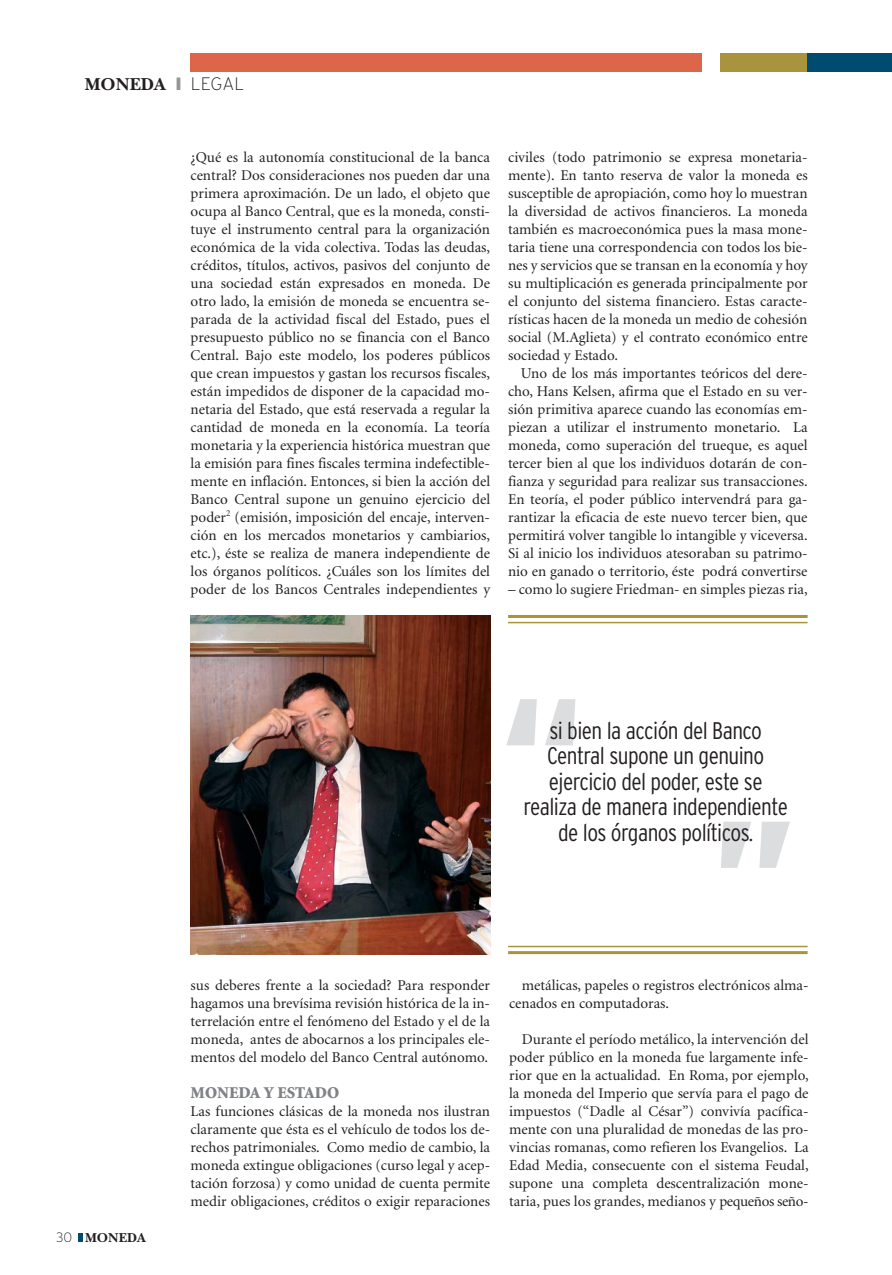
<style>
.page{position:relative;width:892px;height:1275px;background:#fff}
.page>*{position:absolute;margin:0;border:0;box-sizing:border-box;transform-origin:0 0}
.t1{font:900 condensed 166.2px "Interstate";color:#dcddde}
.t2{font:300 condensed 24px/25.5px "Interstate";letter-spacing:-.025em;color:#231f20;text-align:center}
.t3{font:18px "New Baskerville Bold SC";color:#231f20}
.t4{font:900 16.5px "Minion";color:#808285}
.t5{font:15px/18px "Minion";color:#231f20;text-align:justify}
.t6{font:13.5px "New Baskerville Bold SC";color:#231f20}
.s1{color:#939598}
.s2{font-family:"Interstate";font-weight:200}
</style>
<div class="page">
<div style="left:191px;top:53px;width:511px;height:18px;background:#dc654a"></div>
<div style="left:720px;top:53px;width:88px;height:19px;background:#aa933d"></div>
<div style="left:808px;top:53px;width:84px;height:19px;background:#004c70"></div>
<svg style="left:79px;top:1233px;width:4px;height:9px"></svg>
<img style="left:191px;top:616px;width:299px;height:338px">
<hr style="left:508px;top:615px;width:300px;height:3px;background:#aa933d">
<hr style="left:508px;top:622px;width:300px;height:1px;background:#aa933d">
<hr style="left:508px;top:951px;width:300px;height:3px;background:#aa933d">
<hr style="left:508px;top:945px;width:300px;height:2px;background:#aa933d">
<p class="t3" style="left:85px;top:78px;width:161px">MONEDA <span class="s1">❙</span> <span class="s2">LEGAL</span></p>
<p class="t5" style="left:191px;top:149px;width:301px">¿Qué es la autonomía constitucional de la banca central? Dos consideraciones nos pueden dar una primera aproximación. De un lado, el objeto que ocupa al Banco Central, que es la moneda, consti&shy;tuye el instrumento central para la organización económica de la vida colectiva. Todas las deudas, créditos, títulos, activos, pasivos del conjunto de una sociedad están expresados en moneda. De otro lado, la emisión de moneda se encuentra se&shy;parada de la actividad fiscal del Estado, pues el presupuesto público no se financia con el Banco Central. Bajo este modelo, los poderes públicos que crean impuestos y gastan los recursos fiscales, están impedidos de disponer de la capacidad mo&shy;netaria del Estado, que está reservada a regular la cantidad de moneda en la economía. La teoría monetaria y la experiencia histórica muestran que la emisión para fines fiscales termina indefectible&shy;mente en inflación. Entonces, si bien la acción del Banco Central supone un genuino ejercicio del poder<sup>2</sup> (emisión, imposición del encaje, interven&shy;ción en los mercados monetarios y cambiarios, etc.), éste se realiza de manera independiente de los órganos políticos. ¿Cuáles son los límites del poder de los Bancos Centrales independientes y</p>
<p class="t5" style="left:508px;top:149px;width:301px">civiles (todo patrimonio se expresa monetaria&shy;mente). En tanto reserva de valor la moneda es susceptible de apropiación, como hoy lo muestran la diversidad de activos financieros. La moneda también es macroeconómica pues la masa mone&shy;taria tiene una correspondencia con todos los bie&shy;nes y servicios que se transan en la economía y hoy su multiplicación es generada principalmente por el conjunto del sistema financiero. Estas caracte&shy;rísticas hacen de la moneda un medio de cohesión social (M.Aglieta) y el contrato económico entre sociedad y Estado.</p>
<p class="t5" style="left:508px;top:365px;width:301px;text-indent:13px">Uno de los más importantes teóricos del dere&shy;cho, Hans Kelsen, afirma que el Estado en su ver&shy;sión primitiva aparece cuando las economías em&shy;piezan a utilizar el instrumento monetario. La moneda, como superación del trueque, es aquel tercer bien al que los individuos dotarán de con&shy;fianza y seguridad para realizar sus transacciones.<br>En teoría, el poder público intervendrá para ga&shy;rantizar la eficacia de este nuevo tercer bien, que permitirá volver tangible lo intangible y viceversa.<br>Si al inicio los individuos atesoraban su patrimo&shy;nio en ganado o territorio, éste podrá convertirse</p>
<p class="t5" style="left:508px;top:581px;width:301px">– como lo sugiere Friedman- en simples piezas ria,</p>
<h1 class="t1" style="left:501px;top:694px;width:85px">“</h1>
<h2 class="t2" style="left:523px;top:719px;width:266px">si bien la acción del Banco<br>Central supone un genuino ejercicio del poder, este se realiza de manera independiente de los órganos políticos.</h2>
<h1 class="t1" style="left:796px;top:872px;width:85px;rotate:-180deg">“</h1>
<p class="t6" style="left:56px;top:1233px;width:91px"><span class="s2">30</span> MONEDA</p>
<p class="t5" style="left:191px;top:977px;width:301px">sus deberes frente a la sociedad? Para responder hagamos una brevísima revisión histórica de la in&shy;terrelación entre el fenómeno del Estado y el de la moneda, antes de abocarnos a los principales ele&shy;mentos del modelo del Banco Central autónomo.</p>
<p class="t4" style="left:191px;top:1086px;width:150px">MONEDA Y ESTADO</p>
<p class="t5" style="left:191px;top:1103px;width:301px">Las funciones clásicas de la moneda nos ilustran claramente que ésta es el vehículo de todos los de&shy;rechos patrimoniales. Como medio de cambio, la moneda extingue obligaciones (curso legal y acep&shy;tación forzosa) y como unidad de cuenta permite medir obligaciones, créditos o exigir reparaciones</p>
<p class="t5" style="left:509px;top:977px;width:301px;text-indent:13px">metálicas, papeles o registros electrónicos alma&shy;cenados en computadoras.</p>
<p class="t5" style="left:509px;top:1031px;width:301px;text-indent:13px">Durante el período metálico, la intervención del poder público en la moneda fue largamente infe&shy;rior que en la actualidad. En Roma, por ejemplo, la moneda del Imperio que servía para el pago de impuestos (“Dadle al César”) convivía pacífica&shy;mente con una pluralidad de monedas de las pro&shy;vincias romanas, como refieren los Evangelios. La Edad Media, consecuente con el sistema Feudal, supone una completa descentralización mone&shy;taria, pues los grandes, medianos y pequeños seño-</p>
</div>
